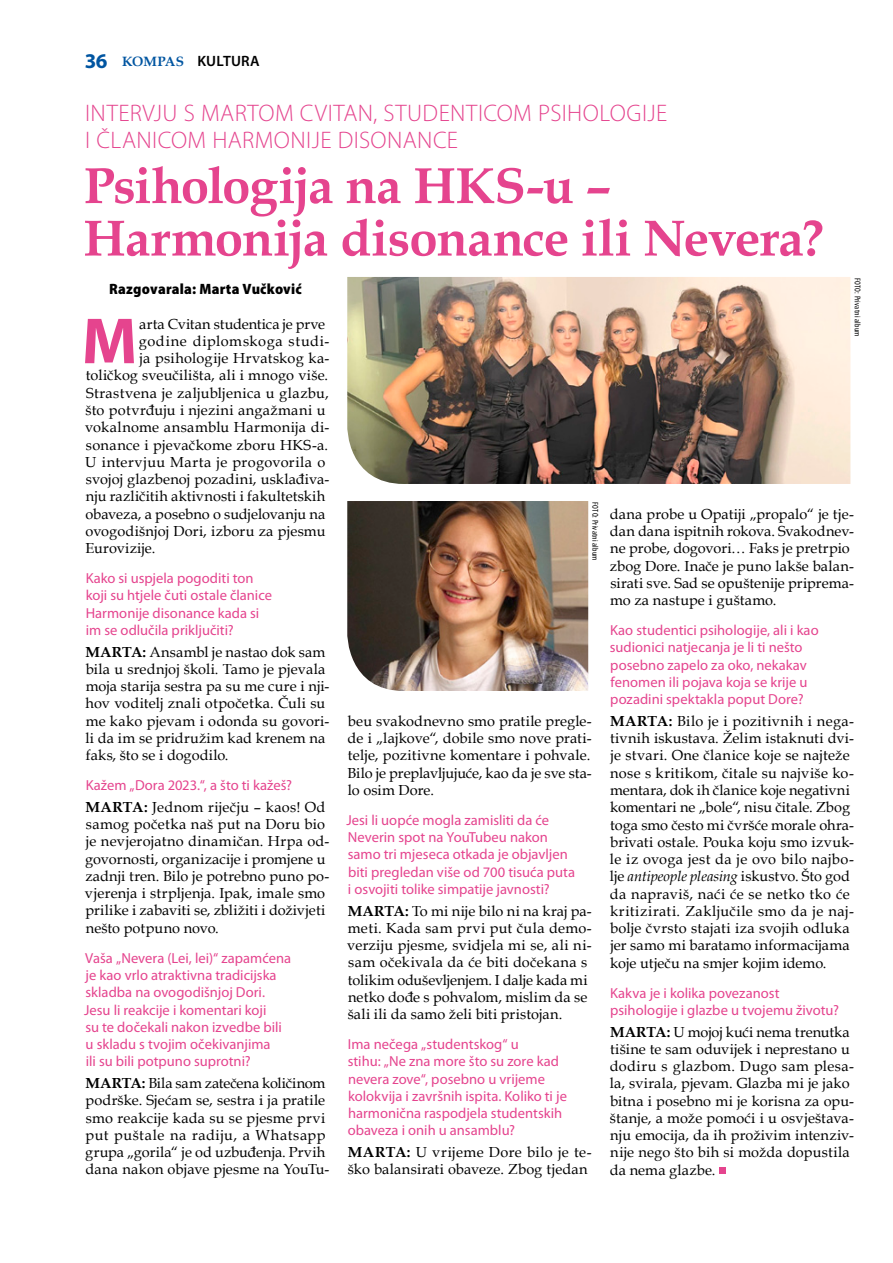
<style>
.page{position:relative;width:893px;height:1263px;background:#fff}
.page>*{position:absolute;margin:0;border:0;box-sizing:border-box;transform-origin:0 0}
.t1{font:700 65.7px "Myriad Pro";color:#e5448e}
.t2{font:700 51px/52.5px "Book Antiqua";letter-spacing:-.02em;color:#e5448e}
.t3{font:300 24px/27px "Myriad Pro";letter-spacing:.02em;color:#e5448e}
.t4{font:900 semi-condensed 15px "Myriad Pro";letter-spacing:.015em;color:#000}
.t5{font:600 15px "Myriad Pro";letter-spacing:.015em;color:#000}
.t6{font:14.55px/17.2px "Book Antiqua";letter-spacing:.01em;color:#000}
.t7{font:14.55px/17.2px "Myriad Pro";color:#e5448e}
.t8{font:14.55px "Book Antiqua";letter-spacing:.03em;color:#000}
.t9{font:14.55px "Book Antiqua";letter-spacing:.04em;color:#000}
.t10{font:700 13.5px "Book Antiqua";letter-spacing:.005em;color:#0055a1}
.t11{font:condensed 8.4px "Myriad Pro";letter-spacing:.03em;color:#000}
.s1{font-family:"Myriad Pro";font-size:21px}
.s2{font-weight:700}
.s3{font-style:italic}
</style>
<div class="page">
<div style="left:719px;top:1167px;width:7px;height:7px;background:#e5448e"></div>
<img style="left:347px;top:501px;width:241px;height:190px">
<img style="left:347px;top:277px;width:503px;height:207px">
<p class="t10" style="left:85px;top:52px;width:101px"><span class="s1">36</span> KOMPAS</p>
<h3 class="t3" style="left:85px;top:99px;width:584px">I NTERVJU S MARTOM CVITAN, STUDENTICOM PSIHOLOGIJE<br>I ČLANICOM HARMONIJE DISONANCE</h3>
<h2 class="t2" style="left:83px;top:159px;width:742px">Psihologija na HKS-u –<br>Harmonija disonance ili Nevera?</h2>
<p class="t4" style="left:109px;top:279px;width:194px">Razgovarala: Marta Vučković</p>
<h1 class="t1" style="left:82px;top:298px;width:57px">M</h1>
<p class="t6" style="left:139px;top:315px;width:187px">arta Cvitan studentica je prve</p>
<p class="t5" style="left:197px;top:51px;width:64px">KULTURA</p>
<p class="t11" style="left:863px;top:278px;width:60px;rotate:90deg">FOTO: Privatni album</p>
<p class="t9" style="left:139px;top:331px;width:192px">godine diplomskoga studi-</p>
<p class="t6" style="left:140px;top:349px;width:191px">ja psihologije Hrvatskog ka-</p>
<p class="t6" style="left:86px;top:367px;width:244px">toličkog sveučilišta, ali i mnogo više.</p>
<p class="t6" style="left:86px;top:384px;width:244px">Strastvena je zaljubljenica u glazbu,</p>
<p class="t6" style="left:86px;top:401px;width:241px">što potvrđuju i njezini angažmani u</p>
<p class="t6" style="left:85px;top:418px;width:246px">vokalnome ansamblu Harmonija di-</p>
<p class="t6" style="left:86px;top:436px;width:244px">sonance i pjevačkome zboru HKS-a.</p>
<p class="t8" style="left:85px;top:452px;width:241px">U intervjuu Marta je progovorila o</p>
<p class="t6" style="left:86px;top:470px;width:245px">svojoj glazbenoj pozadini, usklađiva-</p>
<p class="t6" style="left:86px;top:487px;width:241px">nju različitih aktivnosti i fakultetskih</p>
<p class="t6" style="left:86px;top:505px;width:241px">obaveza, a posebno o sudjelovanju na</p>
<p class="t6" style="left:86px;top:522px;width:241px">ovogodišnjoj Dori, izboru za pjesmu</p>
<p class="t6" style="left:85px;top:539px;width:71px">Eurovizije.</p>
<p class="t7" style="left:86px;top:569px;width:188px">Kako si uspjela pogoditi ton koji su htjele čuti ostale članice<br>Harmonije disonance kada si im se odlučila priključiti?</p>
<p class="t6" style="left:85px;top:643px;width:245px"><span class="s2">MARTA:</span> Ansambl je nastao dok sam bila u srednjoj školi. Tamo je pjevala moja starija sestra pa su me cure i nji&shy;hov voditelj znali otpočetka. Čuli su me kako pjevam i odonda su govori&shy;li da im se pridružim kad krenem na faks, što se i dogodilo.</p>
<p class="t7" style="left:86px;top:776px;width:208px">Kažem „Dora 2023.“, a što ti kažeš?</p>
<p class="t6" style="left:85px;top:798px;width:246px"><span class="s2">MARTA:</span> Jednom riječju – kaos! Od samog početka naš put na Doru bio je nevjerojatno dinamičan. Hrpa od&shy;govornosti, organizacije i promjene u zadnji tren. Bilo je potrebno puno po&shy;vjerenja i strpljenja. Ipak, imale smo prilike i zabaviti se, zbližiti i doživjeti nešto potpuno novo.</p>
<p class="t7" style="left:84px;top:949px;width:208px">Vaša „Nevera (Lei, lei)“ zapamćena je kao vrlo atraktivna tradicijska skladba na ovogodišnjoj Dori.<br>Jesu li reakcije i komentari koji<br>su te dočekali nakon izvedbe bili u skladu s tvojim očekivanjima<br>ili su bili potpuno suprotni?</p>
<p class="t6" style="left:85px;top:1074px;width:246px"><span class="s2">MARTA:</span> Bila sam zatečena količinom podrške. Sjećam se, sestra i ja pratile smo reakcije kada su se pjesme prvi put puštale na radiju, a Whatsapp grupa „gorila“ je od uzbuđenja. Prvih dana nakon objave pjesme na YouTu-</p>
<p class="t11" style="left:600px;top:502px;width:60px;rotate:90deg">FOTO: Privatni album</p>
<p class="t6" style="left:610px;top:505px;width:245px">dana probe u Opatiji „propalo“ je tje&shy;dan dana ispitnih rokova. Svakodnev&shy;ne probe, dogovori… Faks je pretrpio zbog Dore. Inače je puno lakše balan&shy;sirati sve. Sad se opuštenije priprema&shy;mo za nastupe i guštamo.</p>
<p class="t7" style="left:610px;top:621px;width:210px">Kao studentici psihologije, ali i kao sudionici natjecanja je li ti nešto posebno zapelo za oko, nekakav fenomen ili pojava koja se krije u pozadini spektakla poput Dore?</p>
<p class="t6" style="left:610px;top:712px;width:246px"><span class="s2">MARTA:</span> Bilo je i pozitivnih i nega&shy;tivnih iskustava. Želim istaknuti dvi&shy;je stvari. One članice koje se najteže nose s kritikom, čitale su najviše ko&shy;mentara, dok ih članice koje negativni komentari ne „bole“, nisu čitale. Zbog toga smo često mi čvršće morale ohra&shy;brivati ostale. Pouka koju smo izvuk&shy;le iz ovoga jest da je ovo bilo najbo&shy;lje <span class="s3">antipeople pleasing</span> iskustvo. Što god da napraviš, naći će se netko tko će kritizirati. Zaključile smo da je naj&shy;bolje čvrsto stajati iza svojih odluka jer samo mi baratamo informacijama koje utječu na smjer kojim idemo.</p>
<p class="t7" style="left:610px;top:984px;width:230px">Kakva je i kolika povezanost psihologije i glazbe u tvojemu životu?</p>
<p class="t6" style="left:610px;top:1023px;width:245px"><span class="s2">MARTA:</span> U mojoj kući nema trenutka tišine te sam oduvijek i neprestano u dodiru s glazbom. Dugo sam plesa&shy;la, svirala, pjevam. Glazba mi je jako bitna i posebno mi je korisna za opu&shy;štanje, a može pomoći i u osvještava&shy;nju emocija, da ih proživim intenziv&shy;nije nego što bih si možda dopustila da nema glazbe.</p>
<p class="t6" style="left:348px;top:712px;width:245px;text-align:justify">beu svakodnevno smo pratile pregle&shy;de i „lajkove“, dobile smo nove prati&shy;telje, pozitivne komentare i pohvale.<br>Bilo je preplavljujuće, kao da je sve sta&shy;lo osim Dore.</p>
<p class="t7" style="left:346px;top:811px;width:230px">Jesi li uopće mogla zamisliti da će Neverin spot na YouTubeu nakon samo tri mjeseca otkada je objavljen biti pregledan više od 700 tisuća puta i osvojiti tolike simpatije javnosti?</p>
<p class="t6" style="left:347px;top:902px;width:246px"><span class="s2">MARTA:</span> To mi nije bilo ni na kraj pa&shy;meti. Kada sam prvi put čula demo&shy;verziju pjesme, svidjela mi se, ali ni&shy;sam očekivala da će biti dočekana s tolikim oduševljenjem. I dalje kada mi netko dođe s pohvalom, mislim da se šali ili da samo želi biti pristojan.</p>
<p class="t7" style="left:348px;top:1035px;width:221px">Ima nečega „studentskog“ u<br>stihu: „Ne zna more što su zore kad nevera zove“, posebno u vrijeme kolokvija i završnih ispita. Koliko ti je harmonična raspodjela studentskih obaveza i onih u ansamblu?</p>
<p class="t6" style="left:348px;top:1143px;width:245px"><span class="s2">MARTA:</span> U vrijeme Dore bilo je te&shy;ško balansirati obaveze. Zbog tjedan</p>
</div>
